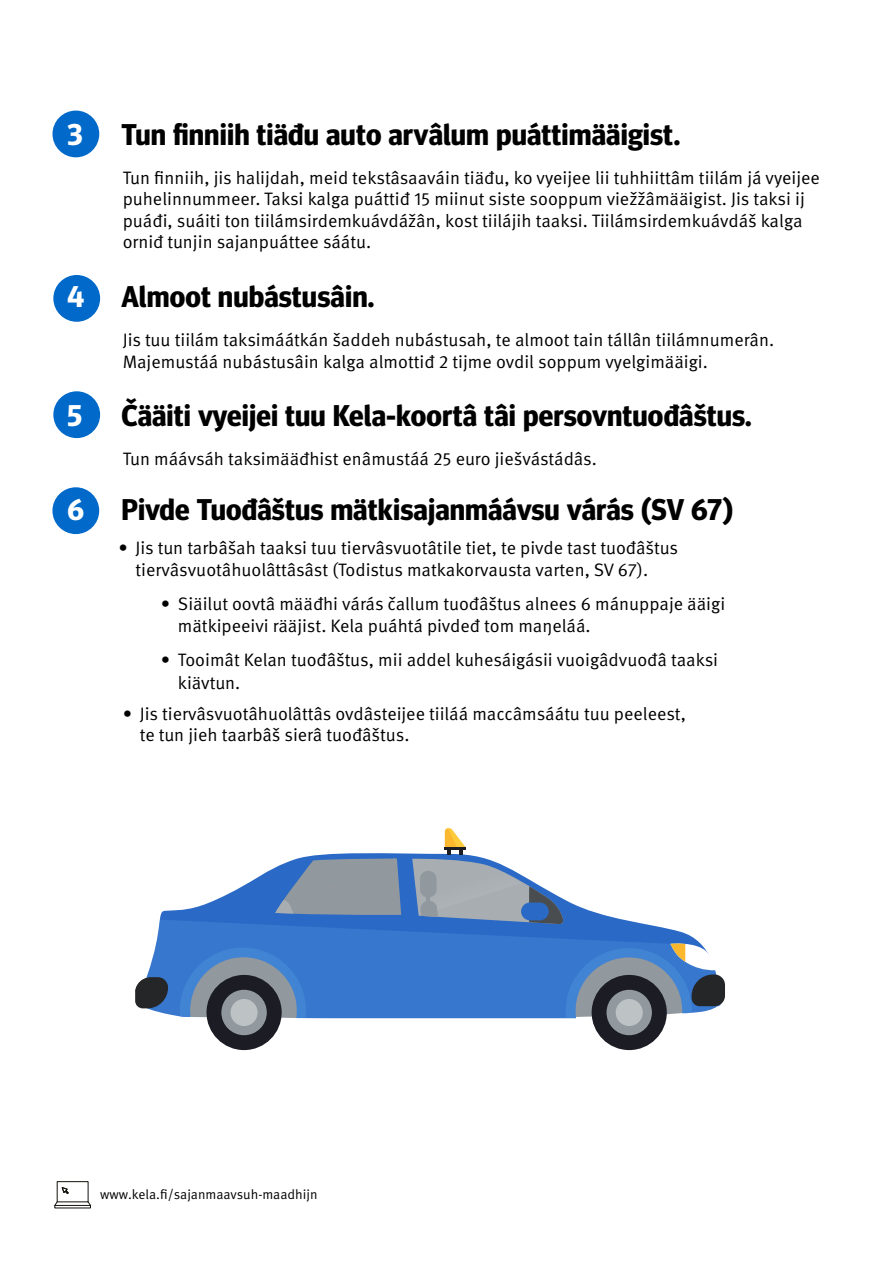
<style>
.page{position:relative;width:893px;height:1263px;background:#fff}
.page>*{position:absolute;margin:0;border:0;box-sizing:border-box;transform-origin:0 0}
.t1{font:700 30px "Meta Headline Pro";letter-spacing:.005em;color:#000}
.t2{font:700 30px "Meta Headline Pro";color:#fff}
.t3{font:18px/21.6px "Meta Pro Norm";color:#000}
.t4{font:13.5px "Meta Pro Norm";color:#000}
.s1{color:#fff}
</style>
<div class="page">
<div style="left:52px;top:111px;width:47px;height:46px;background:#0069c9;border-radius:50%"></div>
<div style="left:53px;top:275px;width:47px;height:47px;background:#0069c9;border-radius:50%"></div>
<div style="left:53px;top:391px;width:47px;height:47px;background:#0069c9;border-radius:50%"></div>
<div style="left:52px;top:487px;width:47px;height:47px;background:#0069c9;border-radius:50%"></div>
<div style="left:57px;top:1181px;width:32px;height:21px;border:1px solid #13110c"></div>
<svg style="left:54px;top:1186px;width:37px;height:22px"></svg>
<svg style="left:160px;top:853px;width:452px;height:64px"></svg>
<svg style="left:140px;top:917px;width:558px;height:101px;background:#447ecc"></svg>
<div style="left:592px;top:975px;width:75px;height:75px;background:#1c1c25;border-radius:50%"></div>
<div style="left:606px;top:990px;width:46px;height:45px;background:#91999e;border-radius:50%"></div>
<div style="left:616px;top:999px;width:27px;height:27px;background:#bdc2c5;border-radius:50%"></div>
<div style="left:206px;top:975px;width:76px;height:75px;background:#1c1c25;border-radius:50%"></div>
<div style="left:221px;top:990px;width:46px;height:45px;background:#91999e;border-radius:50%"></div>
<div style="left:231px;top:999px;width:27px;height:27px;background:#bdc2c5;border-radius:50%"></div>
<svg style="left:275px;top:858px;width:126px;height:57px;background:#8192a6"></svg>
<svg style="left:566px;top:941px;width:159px;height:77px"></svg>
<svg style="left:135px;top:977px;width:33px;height:31px"></svg>
<svg style="left:412px;top:828px;width:152px;height:96px"></svg>
<hr style="left:445px;top:848px;width:21px;height:2px;background:#1c1c25">
<h1 class="t2" style="left:67px;top:111px;width:17px">3</h1>
<h1 class="t1" style="left:121px;top:111px;width:560px">Tun finniih tiäđu auto arvâlum puáttimääigist.</h1>
<p class="t3" style="left:123px;top:165px;width:699px">Tun finniih, jis halijdah, meid tekstâsaaváin tiäđu, ko vyeijee lii tuhhiittâm tiilám já vyeijee puhelinnummeer. Taksi kalga puáttiđ 15 miinut siste sooppum viežžâmääigist. Jis taksi ij puáđi, suáiti ton tiilámsirdemkuávdážân, kost tiilájih taaksi. Tiilámsirdemkuávdáš kalga orniđ tunjin sajanpuáttee sáátu.</p>
<h1 class="t1" style="left:67px;top:273px;width:308px"><span class="s1">4</span> Almoot nubástusâin.</h1>
<p class="t3" style="left:123px;top:328px;width:653px">Jis tuu tiilám taksimáátkán šaddeh nubástusah, te almoot tain tállân tiilámnumerân.<br>Majemustáá nubástusâin kalga almottiđ 2 tijme ovdil soppum vyelgimääigi.</p>
<h1 class="t2" style="left:67px;top:392px;width:16px">5</h1>
<h1 class="t1" style="left:121px;top:392px;width:632px">Čääiti vyeijei tuu Kela-koortâ tâi persovntuođâštus.</h1>
<p class="t3" style="left:123px;top:447px;width:476px">Tun máávsáh taksimääđhist enâmustáá 25 euro jiešvástádâs.</p>
<h1 class="t1" style="left:67px;top:486px;width:667px"><span class="s1">6</span> Pivde Tuođâštus mätkisajanmáávsu várás (SV 67)</h1>
<p class="t3" style="left:135px;top:536px;width:544px;text-indent:-17px">• Jis tun tarbâšah taaksi tuu tiervâsvuotâtile tiet, te pivde tast tuođâštus tiervâsvuotâhuolâttâsâst (Todistus matkakorvausta varten, SV 67).</p>
<p class="t3" style="left:178px;top:592px;width:549px;text-indent:-17px">• Siäilut oovtâ määđhi várás čallum tuođâštus alnees 6 mánuppaje ääigi mätkipeeivi rääjist. Kela puáhtá pivdeđ tom maŋeláá.</p>
<p class="t3" style="left:178px;top:647px;width:542px;line-height:23.4px;text-indent:-17px">• Tooimât Kelan tuođâštus, mii addel kuhesáigásii vuoigâdvuođâ taaksi kiävtun.</p>
<p class="t3" style="left:140px;top:701px;width:548px;text-indent:-17px">• Jis tiervâsvuotâhuolâttâs ovdâsteijee tiiláá maccâmsáátu tuu peeleest, te tun jieh taarbâš sierâ tuođâštus.</p>
<p class="t4" style="left:100px;top:1184px;width:219px">www.kela.fi/sajanmaavsuh-maadhijn</p>
</div>
